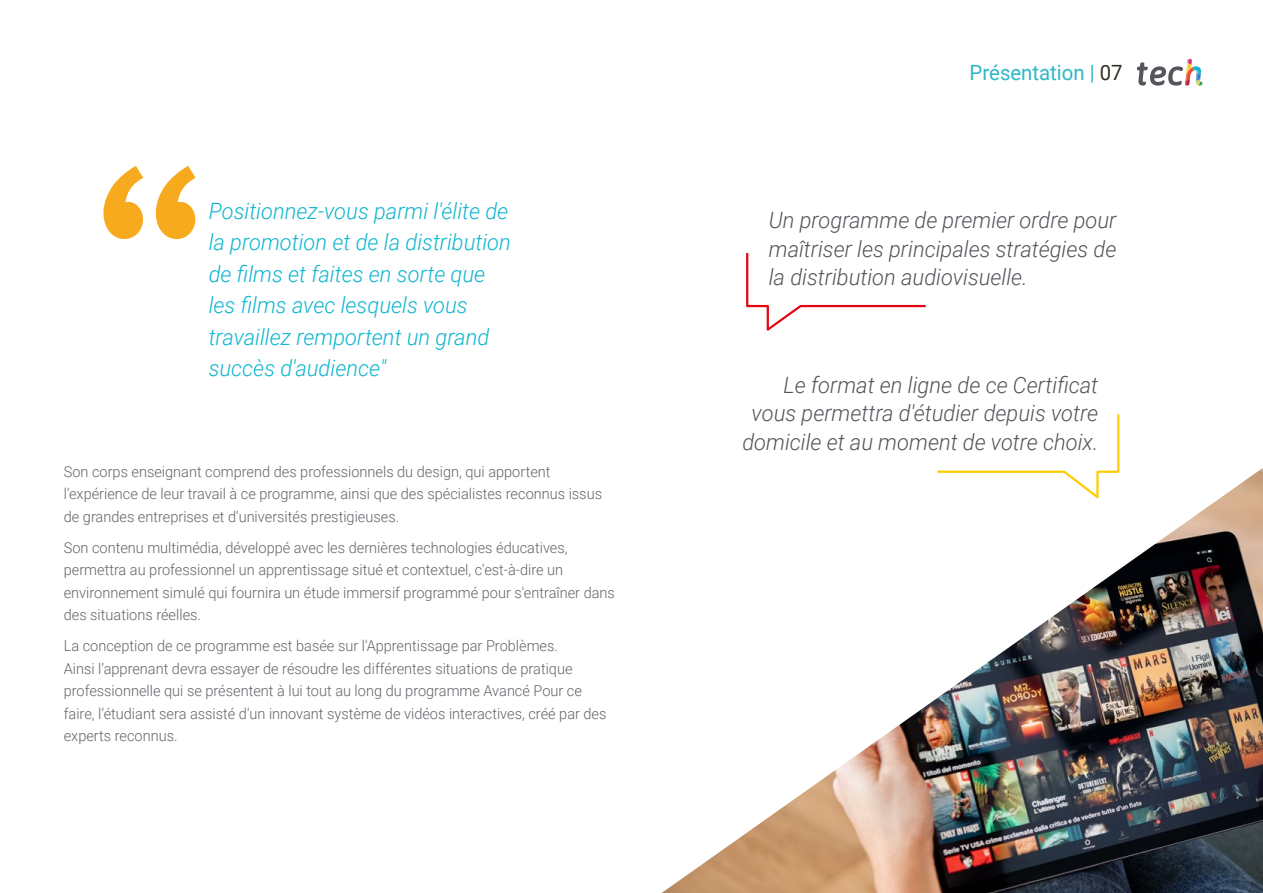
<style>
.page{position:relative;width:1263px;height:893px;background:#fff}
.page>*{position:absolute;margin:0;border:0;box-sizing:border-box;transform-origin:0 0}
.t1{font:italic 300 22.5px/28.5px "Roboto";color:#52555b;text-align:right}
.t2{font:italic 300 22.5px/31.5px "Roboto";color:#0fb6cf}
.t3{font:21px "Roboto";color:#2db8c5}
.t4{font:300 15px/22.5px "Roboto";color:#61646a}
.s1{color:#312e20}
</style>
<div class="page">
<svg style="left:103px;top:166px;width:93px;height:73px"></svg>
<svg style="left:1117px;top:414px;width:3px;height:54px"></svg>
<svg style="left:746px;top:253px;width:180px;height:78px"></svg>
<svg style="left:1137px;top:59px;width:65px;height:27px"></svg>
<img style="left:661px;top:468px;width:602px;height:425px">
<h1 class="t2" style="left:209px;top:194px;width:304px">Positionnez-vous parmi l'élite de la promotion et de la distribution de films et faites en sorte que les films avec lesquels vous travaillez remportent un grand succès d'audience"</h1>
<p class="t4" style="left:64px;top:460px;width:540px">Son corps enseignant comprend des professionnels du design, qui apportent l'expérience de leur travail à ce programme, ainsi que des spécialistes reconnus issus de grandes entreprises et d'universités prestigieuses.</p>
<p class="t4" style="left:64px;top:536px;width:553px">Son contenu multimédia, développé avec les dernières technologies éducatives, permettra au professionnel un apprentissage situé et contextuel, c'est-à-dire un environnement simulé qui fournira un étude immersif programmé pour s'entraîner dans des situations réelles.</p>
<p class="t4" style="left:64px;top:634px;width:544px">La conception de ce programme est basée sur l'Apprentissage par Problèmes.<br>Ainsi l’apprenant devra essayer de résoudre les différentes situations de pratique professionnelle qui se présentent à lui tout au long du programme Avancé Pour ce faire, l’étudiant sera assisté d'un innovant système de vidéos interactives, créé par des experts reconnus.</p>
<h2 class="t3" style="left:970px;top:57px;width:155px">Présentation | <span class="s1">07</span></h2>
<h1 class="t1" style="left:769px;top:205px;width:349px;text-align:justify">Un programme de premier ordre pour maîtriser les principales stratégies de la distribution audiovisuelle.</h1>
<h1 class="t1" style="left:742px;top:370px;width:357px">Le format en ligne de ce Certificat vous permettra d'étudier depuis votre domicile et au moment de votre choix.</h1>
</div>
